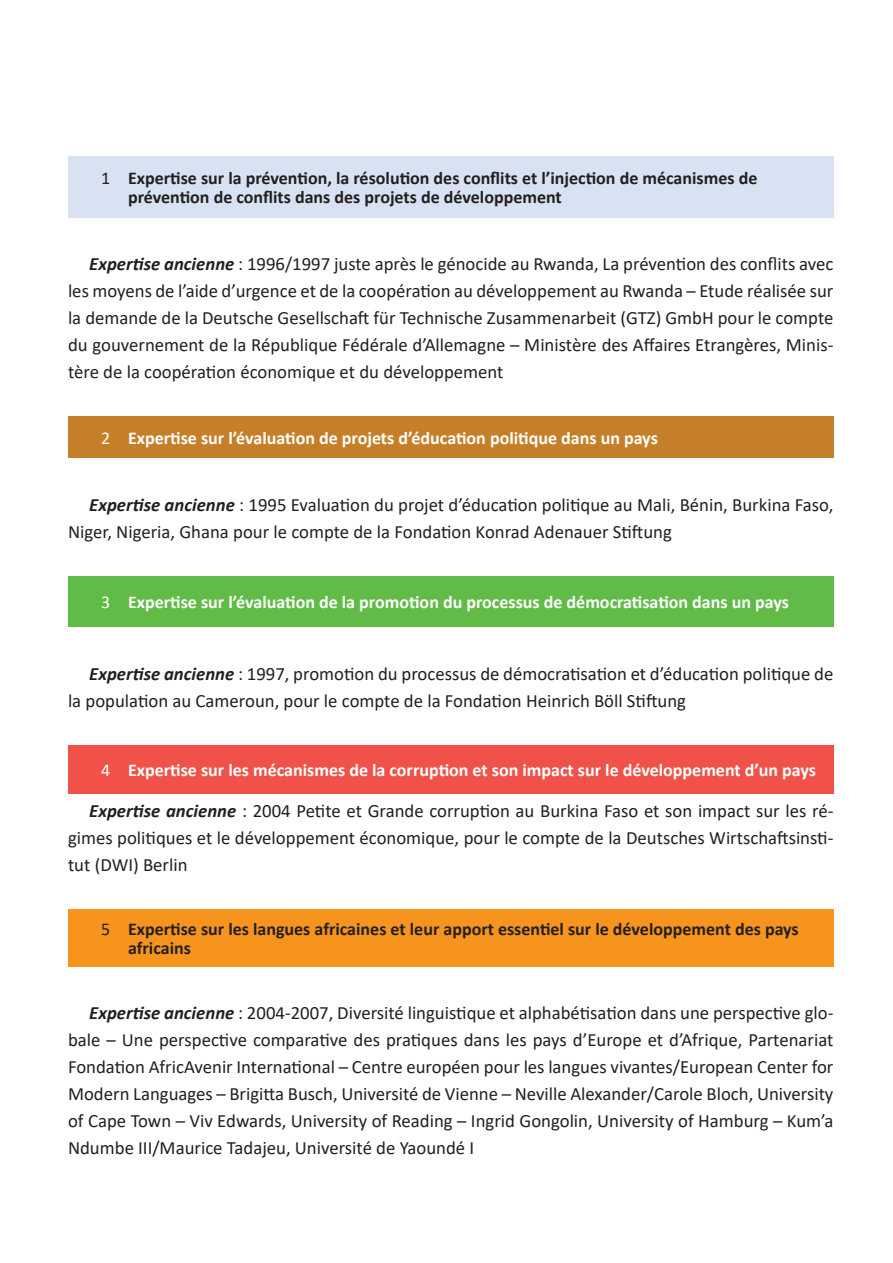
<style>
.page{position:relative;width:893px;height:1263px;background:#fff}
.page>*{position:absolute;margin:0;border:0;box-sizing:border-box;transform-origin:0 0}
.t1{font:18.75px/27px "Calibri";color:#231f20;text-align:justify}
.t2{font:700 18px "Calibri";color:#fff}
.t3{font:700 18px/19.4px "Calibri";color:#231f20}
.s1{font-weight:400}
.s2{font-weight:700;font-style:italic}
</style>
<div class="page">
<div style="left:68px;top:156px;width:765px;height:61px;background:#d9e2f3"></div>
<div style="left:68px;top:416px;width:765px;height:42px;background:#c67f29"></div>
<div style="left:68px;top:576px;width:765px;height:51px;background:#61bc47"></div>
<div style="left:68px;top:745px;width:765px;height:48px;background:#f05249"></div>
<div style="left:68px;top:909px;width:765px;height:57px;background:#f7941d"></div>
<p class="t3" style="left:128px;top:168px;width:631px;text-indent:-27px"><span class="s1">1</span> Expertise sur la prévention, la résolution des conflits et l’injection de mécanismes de prévention de conflits dans des projets de développement</p>
<p class="t1" style="left:68px;top:250px;width:767px;text-indent:21px"><span class="s2">Expertise ancienne</span> : 1996/1997 juste après le génocide au Rwanda, La prévention des conflits avec les moyens de l’aide d’urgence et de la coopération au développement au Rwanda – Etude réalisée sur la demande de la Deutsche Gesellschaft für Technische Zusammenarbeit (GTZ) GmbH pour le compte du gouvernement de la République Fédérale d’Allemagne – Ministère des Affaires Etrangères, Minis&shy;tère de la coopération économique et du développement</p>
<p class="t2" style="left:101px;top:425px;width:558px"><span class="s1">2</span> Expertise sur l’évaluation de projets d’éducation politique dans un pays</p>
<p class="t1" style="left:68px;top:491px;width:767px;text-indent:21px"><span class="s2">Expertise ancienne</span> : 1995 Evaluation du projet d’éducation politique au Mali, Bénin, Burkina Faso,<br>Niger, Nigeria, Ghana pour le compte de la Fondation Konrad Adenauer Stiftung</p>
<p class="t2" style="left:101px;top:590px;width:689px"><span class="s1">3</span> Expertise sur l’évaluation de la promotion du processus de démocratisation dans un pays</p>
<p class="t1" style="left:68px;top:660px;width:767px;text-indent:21px"><span class="s2">Expertise ancienne</span> : 1997, promotion du processus de démocratisation et d’éducation politique de la population au Cameroun, pour le compte de la Fondation Heinrich Böll Stiftung</p>
<p class="t2" style="left:101px;top:757px;width:716px"><span class="s1">4</span> Expertise sur les mécanismes de la corruption et son impact sur le développement d’un pays</p>
<p class="t1" style="left:68px;top:797px;width:767px;text-indent:21px"><span class="s2">Expertise ancienne</span> : 2004 Petite et Grande corruption au Burkina Faso et son impact sur les ré&shy;gimes politiques et le développement économique, pour le compte de la Deutsches Wirtschaftsinsti&shy;tut (DWI) Berlin</p>
<p class="t3" style="left:128px;top:919px;width:672px;text-indent:-27px"><span class="s1">5</span> Expertise sur les langues africaines et leur apport essentiel sur le développement des pays africains</p>
<p class="t1" style="left:68px;top:999px;width:767px;text-indent:21px"><span class="s2">Expertise ancienne</span> : 2004-2007, Diversité linguistique et alphabétisation dans une perspective glo&shy;bale – Une perspective comparative des pratiques dans les pays d’Europe et d’Afrique, Partenariat Fondation AfricAvenir International – Centre européen pour les langues vivantes/European Center for Modern Languages – Brigitta Busch, Université de Vienne – Neville Alexander/Carole Bloch, University of Cape Town – Viv Edwards, University of Reading – Ingrid Gongolin, University of Hamburg – Kum’a Ndumbe III/Maurice Tadajeu, Université de Yaoundé I</p>
</div>
